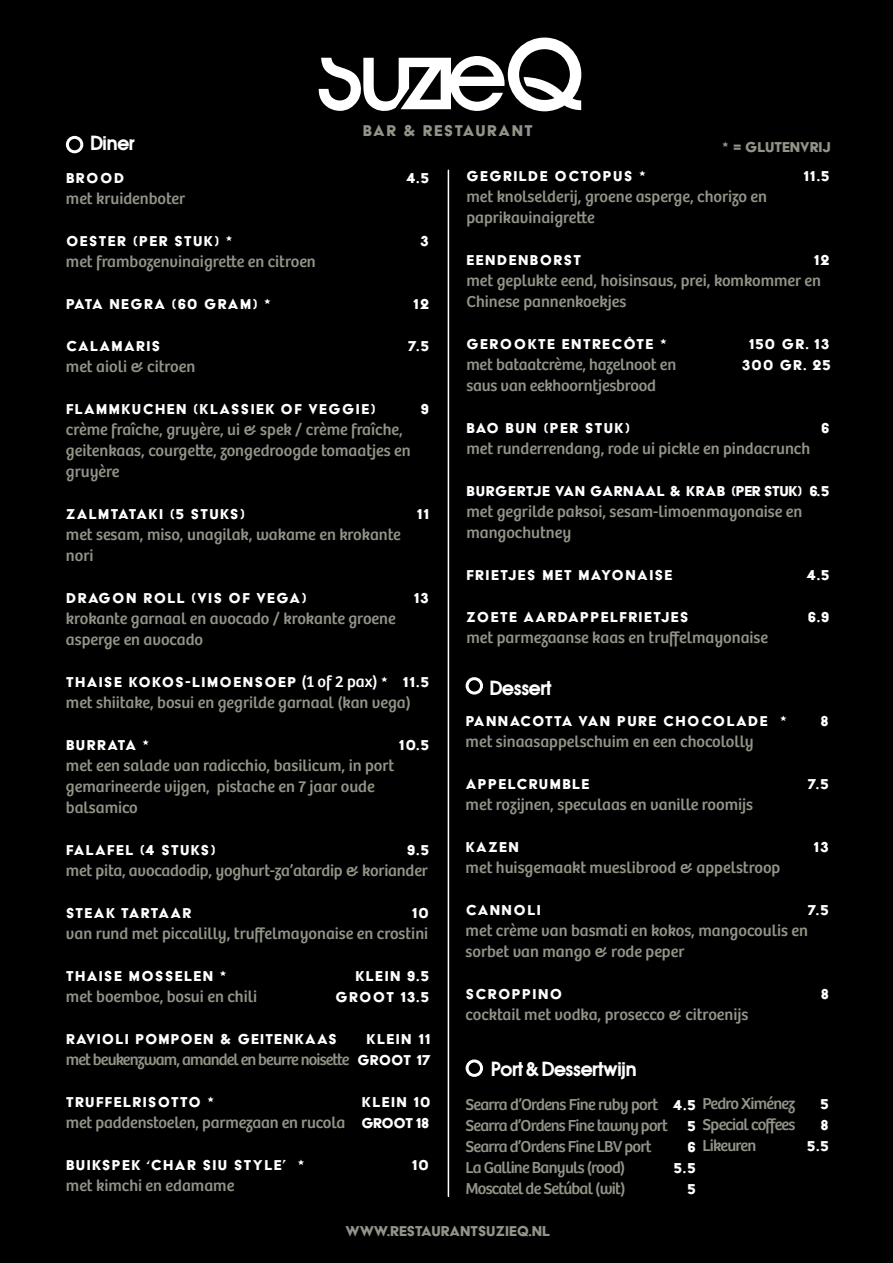
<style>
.page{position:relative;width:893px;height:1263px;background:#000001}
.page>*{position:absolute;margin:0;border:0;box-sizing:border-box;transform-origin:0 0}
.Section_Heading{font:600 18px "Auxin";color:#fff}
.Business_Information{font:18px "Acier BAT Text Solid";letter-spacing:.085em;color:#909587}
.Menu_Item_Secondary{font:16.5px/21px "Bree";color:#909587}
.Menu_Item{font:16.5px "Acier BAT Text Solid";letter-spacing:.085em;color:#fff}
.Menu_Item-2{font:16.5px/21px "Bree";letter-spacing:-.01em;color:#909587;text-align:right}
.Menu_Item_-_Drinks{font:16.5px/21px "Bree";letter-spacing:-.045em;color:#909587;text-align:justify}
.Menu_Item-3{font:16.5px/21px "Bree";letter-spacing:-.05em;color:#909587;text-align:right}
.Menu_Item-4{font:16.5px "Acier BAT Text Solid";letter-spacing:.04em;color:#fff}
.t1{font:16.5px "Acier BAT Text Solid";color:#909587}
.Menu_Item_-_Drinks-2{font:16.5px "Acier BAT Text Solid";color:#fff}
.s1{font-family:"Bree"}
.s2{font-family:"Acier BAT Text Solid";color:#fff}
</style>
<div class="page">
<div style="left:66px;top:136px;width:17px;height:17px;border:3px solid #fff;border-radius:50%"></div>
<div style="left:466px;top:1059px;width:17px;height:18px;border:3px solid #fff;border-radius:50%"></div>
<div style="left:466px;top:677px;width:17px;height:17px;border:3px solid #fff;border-radius:50%"></div>
<svg style="left:319px;top:38px;width:262px;height:73px"></svg>
<hr style="left:448px;top:170px;width:1px;height:1026px;background:#fff">
<p class="Business_Information" style="left:363px;top:121px;width:171px">BAR &amp; RESTAURANT</p>
<p class="Section_Heading" style="left:90px;top:130px;width:46px">Diner</p>
<p class="Menu_Item" style="left:66px;top:169px;width:60px">BROOD</p>
<p class="Menu_Item" style="left:407px;top:169px;width:24px">4.5</p>
<p class="Menu_Item_Secondary" style="left:66px;top:188px;width:121px">met kruidenboter</p>
<p class="Menu_Item" style="left:66px;top:232px;width:168px">OESTER (PER STUK) *</p>
<p class="Menu_Item" style="left:421px;top:232px;width:10px">3</p>
<p class="Menu_Item_Secondary" style="left:66px;top:251px;width:251px">met frambozenvinaigrette en citroen</p>
<p class="Menu_Item" style="left:66px;top:295px;width:206px">PATA NEGRA (60 GRAM) *</p>
<p class="Menu_Item" style="left:414px;top:295px;width:17px">12</p>
<p class="Menu_Item" style="left:66px;top:337px;width:96px">CALAMARIS</p>
<p class="Menu_Item" style="left:408px;top:337px;width:22px">7.5</p>
<p class="Menu_Item-2" style="left:66px;top:356px;width:131px">met aioli &amp; citroen</p>
<p class="Menu_Item" style="left:66px;top:400px;width:311px">FLAMMKUCHEN (KLASSIEK OF VEGGIE)</p>
<p class="Menu_Item" style="left:421px;top:400px;width:10px">9</p>
<p class="Menu_Item_Secondary" style="left:66px;top:419px;width:346px">crème fraîche, gruyère, ui &amp; spek / crème fraîche, geitenkaas, courgette, zongedroogde tomaatjes en gruyère</p>
<p class="Menu_Item" style="left:66px;top:505px;width:180px">ZALMTATAKI (5 STUKS)</p>
<p class="Menu_Item" style="left:417px;top:505px;width:13px">11</p>
<p class="Menu_Item_Secondary" style="left:66px;top:524px;width:336px">met sesam, miso, unagilak, wakame en krokante nori</p>
<p class="Menu_Item" style="left:66px;top:589px;width:242px">DRAGON ROLL (VIS OF VEGA)</p>
<p class="Menu_Item" style="left:414px;top:589px;width:16px">13</p>
<p class="Menu_Item_Secondary" style="left:66px;top:608px;width:331px">krokante garnaal en avocado / krokante groene asperge en avocado</p>
<p class="Menu_Item" style="left:66px;top:673px;width:364px">THAISE KOKOS-LIMOENSOEP <span class="s1">(1 of 2 pax)</span> * 11.5</p>
<p class="Menu_Item_Secondary" style="left:66px;top:692px;width:347px">met shiitake, bosui en gegrilde garnaal (kan vega)</p>
<p class="Menu_Item" style="left:66px;top:736px;width:85px">BURRATA *</p>
<p class="Menu_Item" style="left:399px;top:736px;width:31px">10.5</p>
<p class="Menu_Item_Secondary" style="left:66px;top:755px;width:330px">met een salade van radicchio, basilicum, in port gemarineerde vijgen, pistache en 7 jaar oude balsamico</p>
<p class="Menu_Item" style="left:66px;top:841px;width:151px">FALAFEL (4 STUKS)</p>
<p class="t1" style="left:722px;top:139px;width:110px">* = GLUTENVRIJ</p>
<p class="Menu_Item" style="left:466px;top:167px;width:181px">GEGRILDE OCTOPUS *</p>
<p class="Menu_Item" style="left:804px;top:167px;width:27px">11.5</p>
<p class="Menu_Item_Secondary" style="left:466px;top:186px;width:302px">met knolselderij, groene asperge, chorizo en paprikavinaigrette</p>
<p class="Menu_Item" style="left:466px;top:251px;width:116px">EENDENBORST</p>
<p class="Menu_Item" style="left:814px;top:251px;width:17px">12</p>
<p class="Menu_Item_Secondary" style="left:466px;top:270px;width:356px">met geplukte eend, hoisinsaus, prei, komkommer en<br>Chinese pannenkoekjes</p>
<p class="Menu_Item" style="left:466px;top:335px;width:202px">GEROOKTE ENTRECÔTE *</p>
<p class="Menu_Item" style="left:749px;top:335px;width:82px">150 GR. 13</p>
<p class="Menu_Item-2" style="left:466px;top:354px;width:211px">met bataatcrème, hazelnoot en</p>
<p class="Menu_Item" style="left:742px;top:356px;width:90px">300 GR. 25</p>
<p class="Menu_Item-2" style="left:466px;top:375px;width:191px">saus van eekhoorntjesbrood</p>
<p class="Menu_Item" style="left:466px;top:419px;width:165px">BAO BUN (PER STUK)</p>
<p class="Menu_Item" style="left:821px;top:419px;width:10px">6</p>
<p class="Menu_Item_Secondary" style="left:466px;top:438px;width:345px">met runderrendang, rode ui pickle en pindacrunch</p>
<p class="Menu_Item-4" style="left:466px;top:482px;width:364px">BURGERTJE VAN GARNAAL &amp; KRAB (PER STUK) 6.5</p>
<p class="Menu_Item_Secondary" style="left:466px;top:501px;width:337px">met gegrilde paksoi, sesam-limoenmayonaise en mangochutney</p>
<p class="Menu_Item" style="left:466px;top:566px;width:207px">FRIETJES MET MAYONAISE</p>
<p class="Menu_Item" style="left:807px;top:566px;width:24px">4.5</p>
<p class="Menu_Item" style="left:466px;top:608px;width:224px">ZOETE AARDAPPELFRIETJES</p>
<p class="Menu_Item" style="left:808px;top:608px;width:23px">6.9</p>
<p class="Menu_Item_Secondary" style="left:466px;top:627px;width:303px">met parmezaanse kaas en truffelmayonaise</p>
<p class="Section_Heading" style="left:490px;top:675px;width:63px">Dessert</p>
<p class="Menu_Item" style="left:466px;top:712px;width:322px">PANNACOTTA VAN PURE CHOCOLADE *</p>
<p class="Menu_Item" style="left:820px;top:712px;width:10px">8</p>
<p class="Menu_Item-2" style="left:466px;top:731px;width:289px">met sinaasappelschuim en een chocololly</p>
<p class="Menu_Item" style="left:466px;top:775px;width:125px">APPELCRUMBLE</p>
<p class="Menu_Item" style="left:808px;top:775px;width:22px">7.5</p>
<p class="Menu_Item-2" style="left:466px;top:794px;width:289px">met rozijnen, speculaas en vanille roomijs</p>
<p class="Menu_Item" style="left:466px;top:838px;width:55px">KAZEN</p>
<p class="Menu_Item" style="left:814px;top:838px;width:16px">13</p>
<p class="Menu_Item-2" style="left:466px;top:857px;width:316px">met huisgemaakt mueslibrood &amp; appelstroop</p>
<p class="Menu_Item" style="left:466px;top:901px;width:76px">CANNOLI</p>
<p class="Menu_Item" style="left:808px;top:901px;width:22px">7.5</p>
<p class="Menu_Item_Secondary" style="left:466px;top:920px;width:344px">met crème van basmati en kokos, mangocoulis en sorbet van mango &amp; rode peper</p>
<p class="Menu_Item" style="left:466px;top:985px;width:98px">SCROPPINO</p>
<p class="Menu_Item" style="left:821px;top:985px;width:10px">8</p>
<p class="Menu_Item_Secondary" style="left:466px;top:1004px;width:284px">cocktail met vodka, prosecco &amp; citroenijs</p>
<p class="Section_Heading" style="left:491px;top:1057px;width:147px">Port &amp; Dessertwijn</p>
<p class="Menu_Item-2" style="left:66px;top:839px;width:364px"><span class="s2">9.5<br></span>met pita, avocadodip, yoghurt-za’atardip &amp; koriander</p>
<p class="Menu_Item" style="left:66px;top:904px;width:127px">STEAK TARTAAR</p>
<p class="Menu_Item" style="left:412px;top:904px;width:18px">10</p>
<p class="Menu_Item_Secondary" style="left:66px;top:923px;width:364px">van rund met piccalilly, truffelmayonaise en crostini</p>
<p class="Menu_Item" style="left:66px;top:967px;width:162px">THAISE MOSSELEN *</p>
<p class="Menu_Item" style="left:355px;top:967px;width:75px">KLEIN 9.5</p>
<p class="Menu_Item-2" style="left:66px;top:986px;width:193px">met boemboe, bosui en chili</p>
<p class="Menu_Item" style="left:336px;top:988px;width:95px">GROOT 13.5</p>
<p class="Menu_Item" style="left:66px;top:1030px;width:272px">RAVIOLI POMPOEN &amp; GEITENKAAS</p>
<p class="Menu_Item-3" style="left:66px;top:1028px;width:366px"><span class="s2">KLEIN 11<br></span>met beukenzwam, amandel en beurre noisette <span class="s2">GROOT 17</span></p>
<p class="Menu_Item" style="left:66px;top:1093px;width:150px">TRUFFELRISOTTO *</p>
<p class="Menu_Item" style="left:362px;top:1093px;width:70px">KLEIN 10</p>
<p class="Menu_Item_Secondary" style="left:66px;top:1112px;width:365px">met paddenstoelen, parmezaan en rucola <span class="s2">GROOT 18</span></p>
<p class="Menu_Item" style="left:66px;top:1156px;width:240px">BUIKSPEK ‘CHAR SIU STYLE’ *</p>
<p class="Menu_Item" style="left:412px;top:1156px;width:18px">10</p>
<p class="Menu_Item_Secondary" style="left:66px;top:1175px;width:170px">met kimchi en edamame</p>
<p class="Menu_Item_-_Drinks" style="left:466px;top:1094px;width:331px">Searra d’Ordens Fine ruby port <span class="s2">4.5</span> Pedro Ximénez Searra d’Ordens Fine tawny port <span class="s2">5</span> Special coffees Searra d’Ordens Fine LBV port</p>
<p class="Menu_Item_-_Drinks-2" style="left:821px;top:1095px;width:10px">5</p>
<p class="Menu_Item_-_Drinks-2" style="left:820px;top:1116px;width:10px">8</p>
<p class="Menu_Item_-_Drinks-2" style="left:807px;top:1137px;width:23px">5.5</p>
<p class="Menu_Item_-_Drinks" style="left:687px;top:1135px;width:70px"><span class="s2">6</span> Likeuren</p>
<p class="Menu_Item_-_Drinks" style="left:466px;top:1157px;width:161px">La Galline Banyuls (rood)</p>
<p class="Menu_Item_-_Drinks-2" style="left:674px;top:1159px;width:23px">5.5</p>
<p class="Menu_Item_-_Drinks" style="left:466px;top:1178px;width:161px">Moscatel de Setúbal (wit)</p>
<p class="Menu_Item_-_Drinks-2" style="left:687px;top:1180px;width:10px">5</p>
<p class="t1" style="left:345px;top:1222px;width:206px">WWW.RESTAURANTSUZIEQ.NL</p>
</div>
